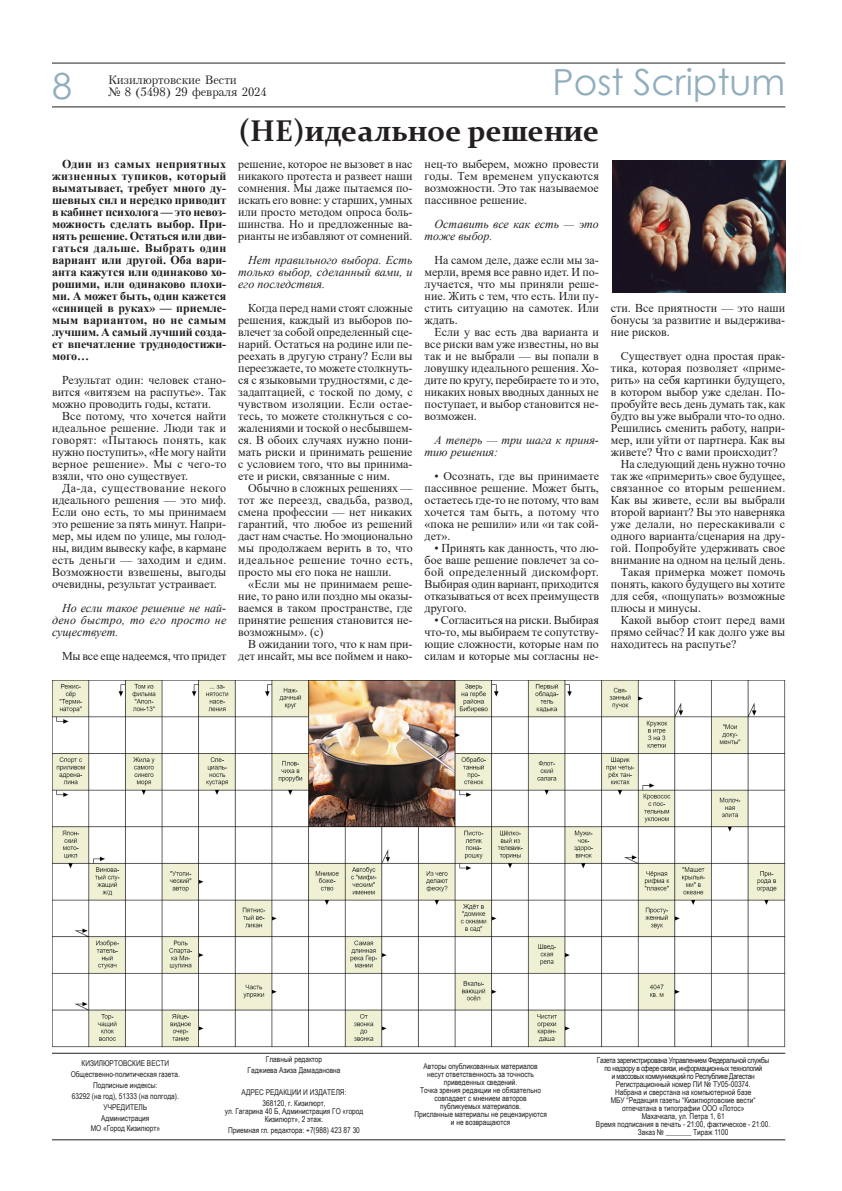
<style>
.page{position:relative;width:842px;height:1191px;background:#fff}
.page>*{position:absolute;margin:0;border:0;box-sizing:border-box;transform-origin:0 0}
.КВ_ЗАГОЛОВОК{font:36px "Century Gothic";color:#91aebd}
.КВ_ЗАГОЛОВОК-2{font:700 30px "Constantia";color:#231f20}
.КВ_ОСНОВНОЙ_1{font:12px/12px "Times New Roman";color:#231f20;text-align:justify}
.КВ_ОСНОВНОЙ_1-2{font:700 12px/12px "Times New Roman";letter-spacing:-.005em;color:#231f20;text-align:justify}
.КВ_ОСНОВНОЙ_1-3{font:italic 12px/12px "Times New Roman";color:#231f20;text-align:justify}
.КВ_ОСНОВНОЙ_1-4{font:12px "Petersburg Cyrillic";color:#231f20}
.t1{font:8px/8px "Arial Narrow";color:#231f20;text-align:center}
.t2{font:8px "Arial Narrow";letter-spacing:-.04em;color:#231f20}
</style>
<div class="page">
<hr style="left:52px;top:63px;width:733px;height:1px;background:#231f20">
<hr style="left:52px;top:1052px;width:733px;height:1px;background:#231f20">
<hr style="left:52px;top:1139px;width:733px;height:1px;background:#231f20">
<hr style="left:52px;top:106px;width:733px;height:1px;background:#231f20">
<img style="left:52px;top:680px;width:733px;height:368px">
<img style="left:612px;top:161px;width:173px;height:131px">
<p class="КВ_ЗАГОЛОВОК" style="left:52px;top:61px;width:21px">8</p>
<p class="КВ_ОСНОВНОЙ_1-4" style="left:108px;top:73px;width:130px">Кизилюртовские Вести</p>
<p class="КВ_ОСНОВНОЙ_1-4" style="left:108px;top:85px;width:160px">№ 8 (5498) 29 февраля 2024</p>
<p class="КВ_ЗАГОЛОВОК" style="left:553px;top:57px;width:234px">Post Scriptum</p>
<p class="КВ_ОСНОВНОЙ_1-2" style="left:52px;top:158px;width:176px;text-indent:10px">Один из самых неприятных жизненных тупиков, который выматывает, требует много ду&shy;шевных сил и нередко приводит в кабинет психолога — это невоз&shy;можность сделать выбор. При&shy;нять решение. Остаться или дви&shy;гаться дальше. Выбрать один вариант или другой. Оба вари&shy;анта кажутся или одинаково хо&shy;рошими, или одинаково плохи&shy;ми. А может быть, один кажется «синицей в руках» — приемле&shy;мым вариантом, но не самым лучшим. А самый лучший созда&shy;ет впечатление труднодостижи&shy;мого…</p>
<p class="КВ_ОСНОВНОЙ_1" style="left:52px;top:374px;width:176px;text-indent:10px">Результат один: человек стано&shy;вится «витязем на распутье». Так можно проводить годы, кстати.</p>
<p class="КВ_ОСНОВНОЙ_1" style="left:52px;top:410px;width:176px;text-indent:10px">Все потому, что хочется найти идеальное решение. Люди так и говорят: «Пытаюсь понять, как нужно поступить», «Не могу найти верное решение». Мы с чего-то взяли, что оно существует.</p>
<p class="КВ_ОСНОВНОЙ_1" style="left:52px;top:482px;width:176px;text-indent:10px">Да-да, существование некого идеального решения — это миф.<br>Если оно есть, то мы принимаем это решение за пять минут. Напри&shy;мер, мы идем по улице, мы голод&shy;ны, видим вывеску кафе, в кармане есть деньги — заходим и едим.<br>Возможности взвешены, выгоды очевидны, результат устраивает.</p>
<p class="КВ_ОСНОВНОЙ_1-3" style="left:52px;top:602px;width:176px;text-indent:10px">Но если такое решение не най&shy;дено быстро, то его просто не существует.</p>
<p class="КВ_ОСНОВНОЙ_1" style="left:62px;top:650px;width:166px">Мы все еще надеемся, что придет</p>
<p class="КВ_ЗАГОЛОВОК-2" style="left:239px;top:110px;width:362px">(НЕ)идеальное решение</p>
<p class="КВ_ОСНОВНОЙ_1" style="left:238px;top:158px;width:176px">решение, которое не вызовет в нас никакого протеста и развеет наши сомнения. Мы даже пытаемся по&shy;искать его вовне: у старших, умных или просто методом опроса боль&shy;шинства. Но и предложенные ва&shy;рианты не избавляют от сомнений.</p>
<p class="КВ_ОСНОВНОЙ_1-3" style="left:238px;top:254px;width:176px;text-indent:10px">Нет правильного выбора. Есть только выбор, сделанный вами, и его последствия.</p>
<p class="КВ_ОСНОВНОЙ_1" style="left:238px;top:302px;width:176px;text-indent:10px">Когда перед нами стоят сложные решения, каждый из выборов по&shy;влечет за собой определенный сце&shy;нарий. Остаться на родине или пе&shy;реехать в другую страну? Если вы переезжаете, то можете столкнуть&shy;ся с языковыми трудностями, с де&shy;задаптацией, с тоской по дому, с чувством изоляции. Если остае&shy;тесь, то можете столкнуться с со&shy;жалениями и тоской о несбывшем&shy;ся. В обоих случаях нужно пони&shy;мать риски и принимать решение с условием того, что вы принима&shy;ете и риски, связанные с ним.</p>
<p class="КВ_ОСНОВНОЙ_1" style="left:238px;top:482px;width:176px;text-indent:10px">Обычно в сложных решениях — тот же переезд, свадьба, развод, смена профессии — нет никаких гарантий, что любое из решений даст нам счастье. Но эмоционально мы продолжаем верить в то, что идеальное решение точно есть, просто мы его пока не нашли.</p>
<p class="КВ_ОСНОВНОЙ_1" style="left:238px;top:578px;width:176px;text-indent:10px">«Если мы не принимаем реше&shy;ние, то рано или поздно мы оказы&shy;ваемся в таком пространстве, где принятие решения становится не&shy;возможным». (с)</p>
<p class="КВ_ОСНОВНОЙ_1" style="left:238px;top:638px;width:176px;text-align:right">В ожидании того, что к нам при&shy;дет инсайт, мы все поймем и нако-</p>
<p class="КВ_ОСНОВНОЙ_1" style="left:425px;top:158px;width:176px">нец-то выберем, можно провести годы. Тем временем упускаются возможности. Это так называемое пассивное решение.</p>
<p class="КВ_ОСНОВНОЙ_1-3" style="left:425px;top:218px;width:176px;text-indent:10px">Оставить все как есть — это тоже выбор.</p>
<p class="КВ_ОСНОВНОЙ_1" style="left:425px;top:254px;width:176px;text-indent:10px">На самом деле, даже если мы за&shy;мерли, время все равно идет. И по&shy;лучается, что мы приняли реше&shy;ние. Жить с тем, что есть. Или пу&shy;стить ситуацию на самотек. Или ждать.</p>
<p class="КВ_ОСНОВНОЙ_1" style="left:425px;top:326px;width:176px;text-indent:10px">Если у вас есть два варианта и все риски вам уже известны, но вы так и не выбрали — вы попали в ловушку идеального решения. Хо&shy;дите по кругу, перебираете то и это, никаких новых вводных данных не поступает, и выбор становится не&shy;возможен.</p>
<p class="КВ_ОСНОВНОЙ_1-3" style="left:425px;top:434px;width:176px;text-indent:10px">А теперь — три шага к приня&shy;тию решения:</p>
<p class="КВ_ОСНОВНОЙ_1" style="left:425px;top:470px;width:176px;text-indent:10px">• Осознать, где вы принимаете пассивное решение. Может быть, остаетесь где-то не потому, что вам хочется там быть, а потому что «пока не решили» или «и так сой&shy;дет».</p>
<p class="КВ_ОСНОВНОЙ_1" style="left:425px;top:542px;width:176px;text-indent:10px">• Принять как данность, что лю&shy;бое ваше решение повлечет за со&shy;бой определенный дискомфорт.<br>Выбирая один вариант, приходится отказываться от всех преимуществ другого.</p>
<p class="КВ_ОСНОВНОЙ_1" style="left:425px;top:614px;width:176px;text-indent:10px">• Согласиться на риски. Выбирая что-то, мы выбираем те сопутству&shy;ющие сложности, которые нам по силам и которые мы согласны не-</p>
<p class="КВ_ОСНОВНОЙ_1" style="left:611px;top:302px;width:176px">сти. Все приятности — это наши бонусы за развитие и выдержива&shy;ние рисков.</p>
<p class="КВ_ОСНОВНОЙ_1" style="left:611px;top:350px;width:176px;text-indent:10px">Существует одна простая прак&shy;тика, которая позволяет «приме&shy;рить» на себя картинки будущего, в котором выбор уже сделан. По&shy;пробуйте весь день думать так, как будто вы уже выбрали что-то одно.<br>Решились сменить работу, напри&shy;мер, или уйти от партнера. Как вы живете? Что с вами происходит?</p>
<p class="КВ_ОСНОВНОЙ_1" style="left:611px;top:458px;width:176px;text-indent:10px">На следующий день нужно точно так же «примерить» свое будущее, связанное со вторым решением.<br>Как вы живете, если вы выбрали второй вариант? Вы это наверняка уже делали, но перескакивали с одного варианта/сценария на дру&shy;гой. Попробуйте удерживать свое внимание на одном на целый день.</p>
<p class="КВ_ОСНОВНОЙ_1" style="left:611px;top:566px;width:176px;text-indent:10px">Такая примерка может помочь понять, какого будущего вы хотите для себя, «пощупать» возможные плюсы и минусы.</p>
<p class="КВ_ОСНОВНОЙ_1" style="left:611px;top:614px;width:176px;text-indent:10px">Какой выбор стоит перед вами прямо сейчас? И как долго уже вы находитесь на распутье?</p>
<p class="t1" style="left:82px;top:1059px;width:89px">КИЗИЛЮРТОВСКИЕ ВЕСТИ</p>
<p class="t1" style="left:71px;top:1070px;width:111px">Общественно-политическая газета.</p>
<p class="t1" style="left:93px;top:1080px;width:66px">Подписные индексы:</p>
<p class="t1" style="left:72px;top:1091px;width:108px">63292 (на год), 51333 (на полгода).</p>
<p class="t1" style="left:104px;top:1102px;width:45px">УЧРЕДИТЕЛЬ</p>
<p class="t1" style="left:101px;top:1113px;width:50px">Администрация</p>
<p class="t1" style="left:91px;top:1124px;width:71px">МО «Город Кизилюрт»</p>
<p class="t1" style="left:266px;top:1055px;width:58px">Главный редактор</p>
<p class="t1" style="left:248px;top:1066px;width:94px">Гаджиева Азиза Дамадановна</p>
<p class="t1" style="left:242px;top:1087px;width:106px">АДРЕС РЕДАКЦИИ И ИЗДАТЕЛЯ:</p>
<p class="t1" style="left:263px;top:1098px;width:64px">368120, г. Кизилюрт,</p>
<p class="t1" style="left:225px;top:1106px;width:140px">ул. Гагарина 40 Б, Администрация ГО «город<br>Кизилюрт», 2 этаж.</p>
<p class="t1" style="left:228px;top:1125px;width:133px">Приемная гл. редактора: +7(988) 423 87 30</p>
<p class="t1" style="left:423px;top:1062px;width:116px">Авторы опубликованных материалов</p>
<p class="t1" style="left:427px;top:1070px;width:108px">несут ответственность за точность</p>
<p class="t1" style="left:444px;top:1078px;width:75px">приведенных сведений.</p>
<p class="t1" style="left:420px;top:1086px;width:122px">Точка зрения редакции не обязательно</p>
<p class="t1" style="left:434px;top:1094px;width:94px">совпадает с мнением авторов</p>
<p class="t1" style="left:440px;top:1102px;width:82px">публикуемых материалов.</p>
<p class="t1" style="left:414px;top:1110px;width:134px">Присланные материалы не рецензируются</p>
<p class="t1" style="left:451px;top:1118px;width:61px">и не возвращаются</p>
<p class="t2" style="left:597px;top:1054px;width:174px">Газета зарегистрирована Управлением Федеральной службы</p>
<p class="t2" style="left:604px;top:1062px;width:159px">по надзору в сфере связи, информационных технологий</p>
<p class="t2" style="left:612px;top:1070px;width:144px">и массовых коммуникаций по Республике Дагестан</p>
<p class="t1" style="left:616px;top:1080px;width:137px">Регистрационный номер ПИ № ТУ05-00374.</p>
<p class="t1" style="left:615px;top:1088px;width:138px">Набрана и сверстана на компьютерной базе</p>
<p class="t1" style="left:611px;top:1096px;width:146px">МБУ “Редакция газеты “Кизилюртовские вести“</p>
<p class="t1" style="left:622px;top:1104px;width:124px">отпечатана в типографии ООО «Лотос»</p>
<p class="t1" style="left:642px;top:1112px;width:84px">Махачкала, ул. Петра 1, 61</p>
<p class="t1" style="left:596px;top:1120px;width:176px">Время подписания в печать - 21:00, фактическое - 21:00.</p>
<p class="t1" style="left:638px;top:1128px;width:92px">Заказ № _______ Тираж 1100</p>
</div>
